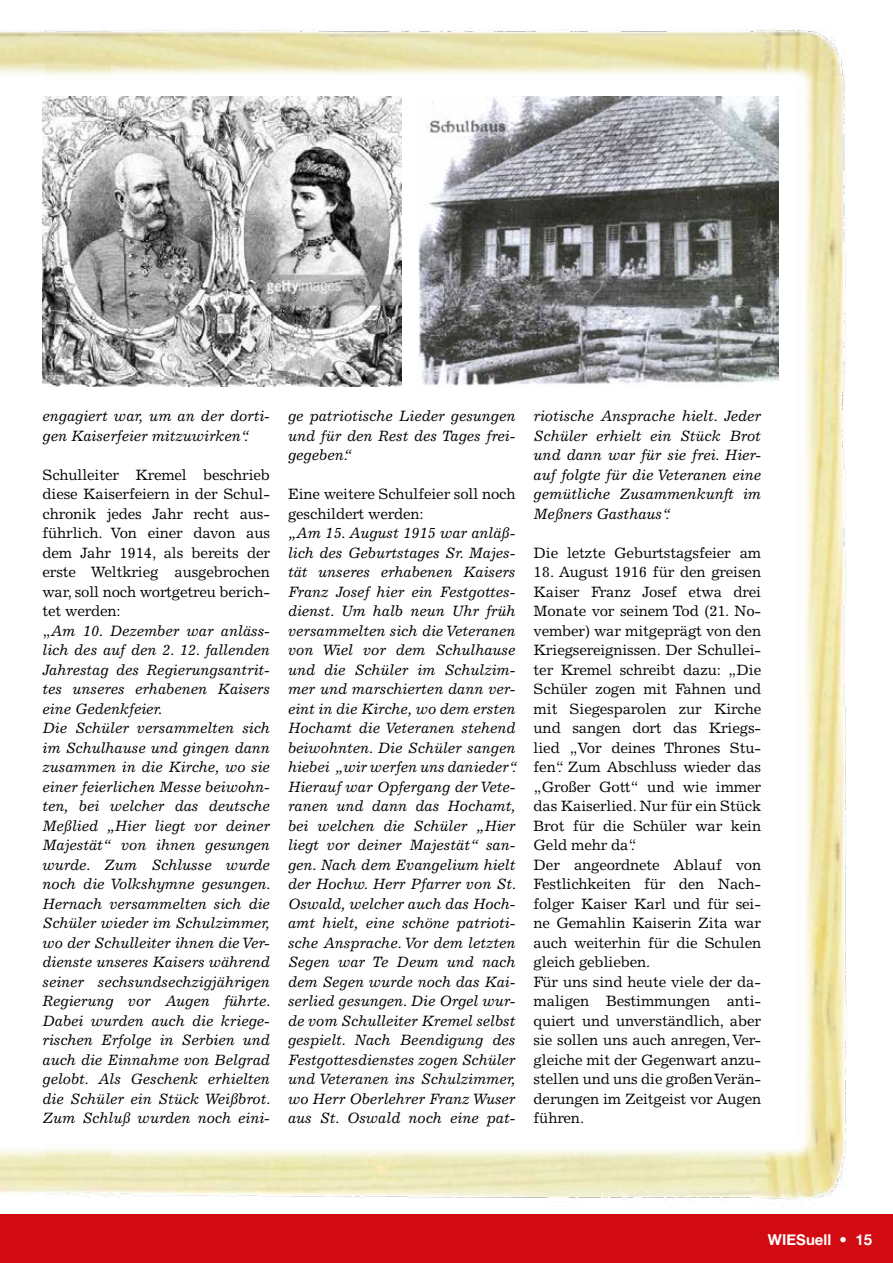
<style>
.page{position:relative;width:893px;height:1263px;background:#fff}
.page>*{position:absolute;margin:0;border:0;box-sizing:border-box;transform-origin:0 0}
.t1{font:italic 15px/19.5px "Excelsior LT Std";letter-spacing:-.01em;color:#000;text-align:justify}
.t2{font:15px/19.5px "Excelsior LT Std";letter-spacing:-.01em;color:#000}
.t3{font:15px "Alte Haas Grotesk Bold";color:#fff}
.s1{font-style:normal}
</style>
<div class="page">
<div style="left:0;top:1214px;width:893px;height:49px;background:#d20a11"></div>
<img style="left:0;top:30px;width:45px;height:1164px">
<img style="left:45px;top:28px;width:802px;height:1172px">
<img style="left:419px;top:96px;width:359px;height:290px">
<img style="left:43px;top:96px;width:359px;height:290px">
<p class="t1" style="left:43px;top:406px;width:229px">engagiert war, um an der dorti&shy;gen Kaiserfeier mitzuwirken“.</p>
<p class="t1" style="left:43px;top:465px;width:230px;text-align:left"><span class="s1">Schulleiter Kremel beschrieb diese Kaiserfeiern in der Schul&shy;chronik jedes Jahr recht aus&shy;führlich. Von einer davon aus dem Jahr 1914, als bereits der erste Weltkrieg ausgebrochen war, soll noch wortgetreu berich&shy;tet werden:<br>„</span>Am 10. Dezember war anläss&shy;lich des auf den 2. 12. fallenden<br>Jahrestag des Regierungsantrit&shy;tes unseres erhabenen Kaisers eine Gedenkfeier.<br>Die Schüler versammelten sich im Schulhause und gingen dann zusammen in die Kirche, wo sie einer feierlichen Messe beiwohn&shy;ten, bei welcher das deutsche<br>Meßlied „Hier liegt vor deiner<br>Majestät“ von ihnen gesungen wurde. Zum Schlusse wurde noch die Volkshymne gesungen.<br>Hernach versammelten sich die<br>Schüler wieder im Schulzimmer, wo der Schulleiter ihnen die Ver&shy;dienste unseres Kaisers während seiner sechsundsechzigjährigen<br>Regierung vor Augen führte.<br>Dabei wurden auch die kriege&shy;rischen Erfolge in Serbien und auch die Einnahme von Belgrad gelobt. Als Geschenk erhielten die Schüler ein Stück Weißbrot.<br>Zum Schluß wurden noch eini-</p>
<p class="t1" style="left:288px;top:406px;width:229px">ge patriotische Lieder gesungen und für den Rest des Tages frei&shy;gegeben.“</p>
<p class="t2" style="left:288px;top:484px;width:229px">Eine weitere Schulfeier soll noch geschildert werden:</p>
<p class="t1" style="left:288px;top:523px;width:230px">„Am 15. August 1915 war anläß&shy;lich des Geburtstages Sr. Majes&shy;tät unseres erhabenen Kaisers Franz Josef hier ein Festgottes&shy;dienst. Um halb neun Uhr früh versammelten sich die Veteranen von Wiel vor dem Schulhause und die Schüler im Schulzim&shy;mer und marschierten dann ver&shy;eint in die Kirche, wo dem ersten Hochamt die Veteranen stehend beiwohnten. Die Schüler sangen hiebei „wir werfen uns danieder“.<br>Hierauf war Opfergang der Vete&shy;ranen und dann das Hochamt, bei welchen die Schüler „Hier liegt vor deiner Majestät“ san&shy;gen. Nach dem Evangelium hielt der Hochw. Herr Pfarrer von St.<br>Oswald, welcher auch das Hoch&shy;amt hielt, eine schöne patrioti&shy;sche Ansprache. Vor dem letzten Segen war Te Deum und nach dem Segen wurde noch das Kai&shy;serlied gesungen. Die Orgel wur&shy;de vom Schulleiter Kremel selbst gespielt. Nach Beendigung des Festgottesdienstes zogen Schüler und Veteranen ins Schulzimmer, wo Herr Oberlehrer Franz Wuser aus St. Oswald noch eine pat-</p>
<p class="t1" style="left:534px;top:406px;width:229px">riotische Ansprache hielt. Jeder Schüler erhielt ein Stück Brot und dann war für sie frei. Hier&shy;auf folgte für die Veteranen eine gemütliche Zusammenkunft im Meßners Gasthaus“.</p>
<p class="t2" style="left:534px;top:543px;width:229px">Die letzte Geburtstagsfeier am</p>
<p class="t2" style="left:534px;top:562px;width:229px">18. August 1916 für den greisen<br>Kaiser Franz Josef etwa drei<br>Monate vor seinem Tod (21. No&shy;vember) war mitgeprägt von den<br>Kriegsereignissen. Der Schullei&shy;ter Kremel schreibt dazu: „Die<br>Schüler zogen mit Fahnen und mit Siegesparolen zur Kirche und sangen dort das Kriegs&shy;lied „Vor deines Thrones Stu&shy;fen“. Zum Abschluss wieder das „Großer Gott“ und wie immer das Kaiserlied. Nur für ein Stück<br>Brot für die Schüler war kein<br>Geld mehr da“.<br>Der angeordnete Ablauf von<br>Festlichkeiten für den Nach&shy;folger Kaiser Karl und für sei&shy;ne Gemahlin Kaiserin Zita war auch weiterhin für die Schulen gleich geblieben.<br>Für uns sind heute viele der da&shy;maligen Bestimmungen anti&shy;quiert und unverständlich, aber sie sollen uns auch anregen, Ver&shy;gleiche mit der Gegenwart anzu&shy;stellen und uns die großen Verän&shy;derungen im Zeitgeist vor Augen führen.</p>
<p class="t3" style="left:768px;top:1230px;width:106px">WIESuell • 15</p>
</div>
